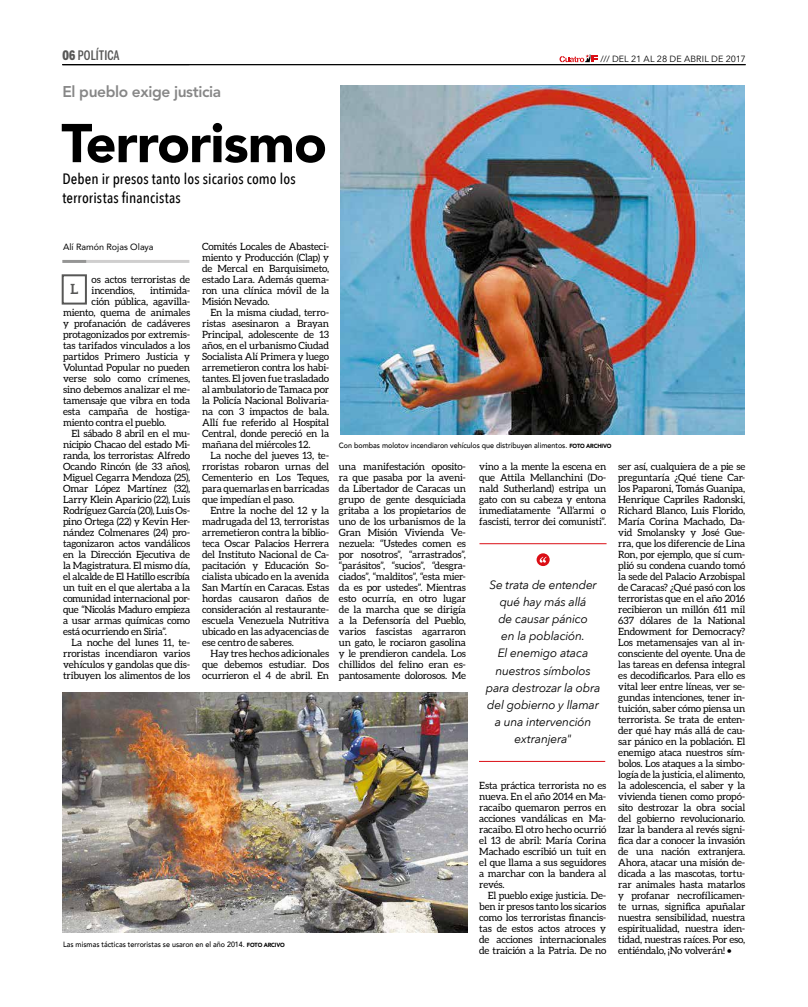
<style>
.page{position:relative;width:808px;height:1007px;background:#fff}
.page>*{position:absolute;margin:0;border:0;box-sizing:border-box;transform-origin:0 0}
.t1{font:900 54px "Avenir";letter-spacing:-.015em;color:#000}
.t2{font:800 15.5px "Avenir LT Std";letter-spacing:-.025em;color:#878787}
.t3{font:500 15px/19px "Avenir Next Condensed";letter-spacing:.005em;color:#000}
.t4{font:700 14px "Aleo";color:#575756}
.t5{font:500 13px "Benton Sans Comp";color:#575756}
.t6{font:italic 12px/17px "Avenir Next";letter-spacing:-.02em;color:#000;text-align:center}
.t7{font:10px/11px "Aleo";letter-spacing:-.02em;color:#000;text-align:justify}
.t8{font:9px "Avenir Next";letter-spacing:.01em;color:#000}
.t9{font:9px "Avenir";color:#000}
.t10{font:500 7.6px "Avenir";color:#000;scale:.94 1}
.s1{font-weight:900}
.s2{font-weight:900;font-size:6px}
</style>
<div class="page">
<hr style="left:62px;top:64px;width:684px;height:1px;background:#000">
<svg style="left:559px;top:54px;width:39px;height:8px"></svg>
<hr style="left:86px;top:260px;width:103px;height:3px;background:#b3b2b2">
<hr style="left:62px;top:260px;width:24px;height:3px;background:#575756">
<img style="left:340px;top:86px;width:404px;height:348px">
<img style="left:63px;top:692px;width:404px;height:240px">
<hr style="left:479px;top:760px;width:126px;height:1px;background:#db0e15">
<svg style="left:537px;top:553px;width:13px;height:13px"></svg>
<hr style="left:479px;top:543px;width:127px;height:1px;background:#db0e15">
<div style="left:62px;top:274px;width:25px;height:30px;border:2px solid #575756"></div>
<h3 class="t5" style="left:62px;top:48px;width:59px"><span class="s1">06</span> POLÍTICA</h3>
<h2 class="t2" style="left:62px;top:83px;width:160px">El pueblo exige justicia</h2>
<h1 class="t1" style="left:61px;top:97px;width:267px">Terrorismo</h1>
<h3 class="t3" style="left:62px;top:169px;width:235px">Deben ir presos tanto los sicarios como los terroristas financistas</h3>
<p class="t8" style="left:601px;top:51px;width:146px">/// DEL 21 AL 28 DE ABRIL DE 2017</p>
<p class="t9" style="left:63px;top:239px;width:92px">Alí Ramón Rojas Olaya</p>
<p class="t7" style="left:92px;top:273px;width:100px">os actos terroristas de incendios,</p>
<h3 class="t4" style="left:70px;top:281px;width:9px">L</h3>
<p class="t7" style="left:150px;top:284px;width:42px">intimida-</p>
<p class="t7" style="left:92px;top:295px;width:100px">ción pública, agavilla-</p>
<p class="t7" style="left:63px;top:306px;width:129px">miento, quema de animales</p>
<p class="t7" style="left:63px;top:317px;width:129px">y profanación de cadáveres</p>
<p class="t7" style="left:63px;top:328px;width:129px">protagonizados por extremis-</p>
<p class="t7" style="left:63px;top:339px;width:129px">tas tarifados vinculados a los</p>
<p class="t7" style="left:63px;top:350px;width:129px">partidos Primero Justicia y</p>
<p class="t7" style="left:63px;top:361px;width:129px">Voluntad Popular no pueden</p>
<p class="t7" style="left:63px;top:372px;width:129px">verse solo como crímenes,</p>
<p class="t7" style="left:63px;top:383px;width:129px">sino debemos analizar el me-</p>
<p class="t7" style="left:63px;top:394px;width:129px">tamensaje que vibra en toda</p>
<p class="t7" style="left:63px;top:405px;width:129px">esta campaña de hostiga-</p>
<p class="t7" style="left:63px;top:416px;width:105px">miento contra el pueblo.</p>
<p class="t7" style="left:72px;top:427px;width:120px">El sábado 8 abril en el mu-</p>
<p class="t7" style="left:63px;top:438px;width:129px">nicipio Chacao del estado Mi-</p>
<p class="t7" style="left:63px;top:449px;width:129px">randa, los terroristas: Alfredo</p>
<p class="t7" style="left:63px;top:460px;width:129px">Ocando Rincón (de 33 años),</p>
<p class="t7" style="left:63px;top:471px;width:129px">Miguel Cegarra Mendoza (25),</p>
<p class="t7" style="left:63px;top:482px;width:129px">Omar López Martínez (32),</p>
<p class="t7" style="left:63px;top:493px;width:129px">Larry Klein Aparicio (22), Luis</p>
<p class="t7" style="left:63px;top:504px;width:129px">Rodríguez García (20), Luis Os-</p>
<p class="t7" style="left:63px;top:515px;width:129px">pino Ortega (22) y Kevin Her-</p>
<p class="t7" style="left:63px;top:526px;width:129px">nández Colmenares (24) pro-</p>
<p class="t7" style="left:63px;top:537px;width:129px">tagonizaron actos vandálicos</p>
<p class="t7" style="left:63px;top:548px;width:129px">en la Dirección Ejecutiva de</p>
<p class="t7" style="left:63px;top:559px;width:129px">la Magistratura. El mismo día,</p>
<p class="t7" style="left:63px;top:570px;width:129px">el alcalde de El Hatillo escribía</p>
<p class="t7" style="left:63px;top:581px;width:129px">un tuit en el que alertaba a la</p>
<p class="t7" style="left:63px;top:592px;width:129px">comunidad internacional por-</p>
<p class="t7" style="left:63px;top:603px;width:129px">que “Nicolás Maduro empieza</p>
<p class="t7" style="left:63px;top:614px;width:129px">a usar armas químicas como</p>
<p class="t7" style="left:63px;top:625px;width:105px">está ocurriendo en Siria”.</p>
<p class="t7" style="left:72px;top:636px;width:120px">La noche del lunes 11, te-</p>
<p class="t7" style="left:63px;top:647px;width:129px">rroristas incendiaron varios</p>
<p class="t7" style="left:63px;top:658px;width:129px">vehículos y gandolas que dis-</p>
<p class="t7" style="left:63px;top:669px;width:129px">tribuyen los alimentos de los</p>
<p class="t7" style="left:202px;top:240px;width:129px">Comités Locales de Abasteci&shy;miento y Producción (Clap) y de Mercal en Barquisimeto, estado Lara. Además quema&shy;ron una clínica móvil de la Misión Nevado.</p>
<p class="t7" style="left:202px;top:306px;width:129px;text-indent:8px">En la misma ciudad, terro&shy;ristas asesinaron a Brayan Principal, adolescente de 13 años, en el urbanismo Ciudad Socialista Alí Primera y luego arremetieron contra los habi&shy;tantes. El joven fue trasladado al ambulatorio de Tamaca por la Policía Nacional Bolivaria&shy;na con 3 impactos de bala.<br>Allí fue referido al Hospital Central, donde pereció en la mañana del miércoles 12.</p>
<p class="t7" style="left:202px;top:449px;width:129px;text-indent:8px">La noche del jueves 13, te&shy;rroristas robaron urnas del Cementerio en Los Teques, para quemarlas en barricadas que impedían el paso.</p>
<p class="t7" style="left:202px;top:504px;width:129px;text-indent:8px">Entre la noche del 12 y la madrugada del 13, terroristas arremetieron contra la biblio&shy;teca Oscar Palacios Herrera del Instituto Nacional de Ca&shy;pacitación y Educación So&shy;cialista ubicado en la avenida San Martín en Caracas. Estas hordas causaron daños de consideración al restaurante&shy;escuela Venezuela Nutritiva ubicado en las adyacencias de ese centro de saberes.</p>
<p class="t7" style="left:202px;top:647px;width:129px;text-indent:8px">Hay tres hechos adicionales que debemos estudiar. Dos ocurrieron el 4 de abril. En</p>
<p class="t10" style="left:63px;top:937px;width:237px">Las mismas tácticas terroristas se usaron en el año 2014. <span class="s2">FOTO ARCIVO</span></p>
<p class="t10" style="left:339px;top:438px;width:291px">Con bombas molotov incendiaron vehículos que distribuyen alimentos. <span class="s2">FOTO ARCHIVO</span></p>
<p class="t7" style="left:339px;top:460px;width:129px">una manifestación oposito&shy;ra que pasaba por la aveni&shy;da Libertador de Caracas un grupo de gente desquiciada gritaba a los propietarios de uno de los urbanismos de la Gran Misión Vivienda Ve&shy;nezuela: “Ustedes comen es por nosotros”, “arrastrados”, “parásitos”, “sucios”, “desgra&shy;ciados”, “malditos”, “esta mier&shy;da es por ustedes”. Mientras esto ocurría, en otro lugar de la marcha que se dirigía a la Defensoría del Pueblo, varios fascistas agarraron un gato, le rociaron gasolina y le prendieron candela. Los chillidos del felino eran es&shy;pantosamente dolorosos. Me</p>
<p class="t7" style="left:479px;top:460px;width:128px">vino a la mente la escena en que Attila Mellanchini (Do&shy;nald Sutherland) estripa un gato con su cabeza y entona inmediatamente “All’armi o fascisti, terror dei comunisti”.</p>
<p class="t6" style="left:486px;top:576px;width:116px">Se trata de entender qué hay más allá<br>de causar pánico<br>en la población.<br>El enemigo ataca nuestros símbolos para destrozar la obra del gobierno y llamar a una intervención extranjera"</p>
<p class="t7" style="left:479px;top:779px;width:128px">Esta práctica terrorista no es nueva. En el año 2014 en Ma&shy;racaibo quemaron perros en acciones vandálicas en Ma&shy;racaibo. El otro hecho ocurrió el 13 de abril: María Corina Machado escribió un tuit en el que llama a sus seguidores a marchar con la bandera al revés.</p>
<p class="t7" style="left:479px;top:889px;width:128px;text-indent:8px">El pueblo exige justicia. De&shy;ben ir presos tanto los sicarios como los terroristas financis&shy;tas de estos actos atroces y de acciones internacionales de traición a la Patria. De no</p>
<p class="t7" style="left:618px;top:460px;width:129px">ser así, cualquiera de a pie se preguntaría ¿Qué tiene Car&shy;los Paparoni, Tomás Guanipa, Henrique Capriles Radonski, Richard Blanco, Luis Florido, María Corina Machado, Da&shy;vid Smolansky y José Gue&shy;rra, que los diferencie de Lina Ron, por ejemplo, que sí cum&shy;plió su condena cuando tomó la sede del Palacio Arzobispal de Caracas? ¿Qué pasó con los terroristas que en el año 2016 recibieron un millón 611 mil 637 dólares de la National Endowment for Democracy?<br>Los metamensajes van al in&shy;consciente del oyente. Una de las tareas en defensa integral es decodificarlos. Para ello es vital leer entre líneas, ver se&shy;gundas intenciones, tener in&shy;tuición, saber cómo piensa un terrorista. Se trata de enten&shy;der qué hay más allá de cau&shy;sar pánico en la población. El enemigo ataca nuestros sím&shy;bolos. Los ataques a la simbo&shy;logía de la justicia, el alimento, la adolescencia, el saber y la vivienda tienen como propó&shy;sito destrozar la obra social del gobierno revolucionario.<br>Izar la bandera al revés signi&shy;fica dar a conocer la invasión de una nación extranjera.<br>Ahora, atacar una misión de&shy;dicada a las mascotas, tortu&shy;rar animales hasta matarlos y profanar necrofílicamen&shy;te urnas, significa apuñalar nuestra sensibilidad, nuestra espiritualidad, nuestra iden&shy;tidad, nuestras raíces. Por eso, entiéndalo, ¡No volverán! •</p>
</div>
